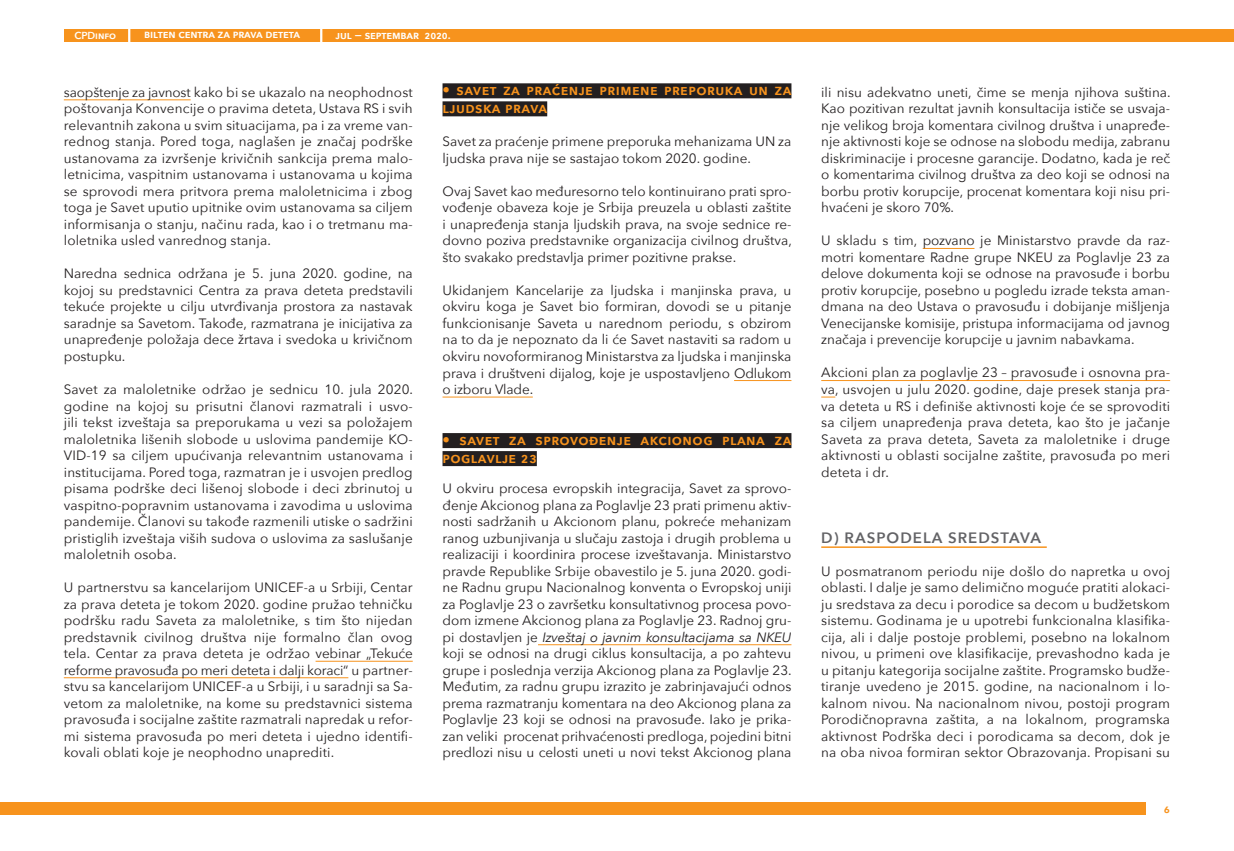
<style>
.page{position:relative;width:1234px;height:851px;background:#fff}
.page>*{position:absolute;margin:0;border:0;box-sizing:border-box;transform-origin:0 0}
.t1{font:600 15px/18px "Avenir Next";letter-spacing:.03em;color:#f7931d}
.t2{font:600 15px "Avenir Next";letter-spacing:.07em;color:#636366}
.t3{font:13.5px/16.5px "Avenir Next";color:#231f20;text-align:justify}
.t4{font:600 12px "Avenir Next";color:#f7931d}
.t5{font:600 11.4px "Avenir Next";letter-spacing:-.01em;color:#fff}
.t6{font:600 10.2px "Avenir Next";letter-spacing:-.01em;color:#fff}
.s1{font-style:italic}
</style>
<div class="page">
<div style="left:64px;top:29px;width:1169px;height:13px;background:#f7931d"></div>
<div style="left:0;top:802px;width:1145px;height:13px;background:#f7931d"></div>
<svg style="left:128px;top:29px;width:2px;height:13px"></svg>
<svg style="left:320px;top:29px;width:2px;height:13px"></svg>
<hr style="left:64px;top:99px;width:127px;height:1px;background:#f7931d">
<hr style="left:315px;top:660px;width:97px;height:1px;background:#f7931d">
<hr style="left:64px;top:677px;width:284px;height:1px;background:#f7931d">
<div style="left:442px;top:83px;width:349px;height:15px;background:#231f20"></div>
<div style="left:442px;top:101px;width:105px;height:15px;background:#231f20"></div>
<hr style="left:734px;top:380px;width:57px;height:1px;background:#f7931d">
<hr style="left:442px;top:396px;width:90px;height:1px;background:#f7931d">
<div style="left:442px;top:433px;width:349px;height:15px;background:#231f20"></div>
<div style="left:442px;top:451px;width:94px;height:15px;background:#231f20"></div>
<hr style="left:538px;top:644px;width:253px;height:1px;background:#f7931d">
<hr style="left:922px;top:248px;width:52px;height:1px;background:#f7931d">
<hr style="left:821px;top:380px;width:348px;height:1px;background:#f7931d">
<svg style="left:821px;top:396px;width:14px;height:1px"></svg>
<hr style="left:821px;top:546px;width:225px;height:2px;background:#f7931d">
<p class="t6" style="left:75px;top:27px;width:43px">CPDinfo</p>
<p class="t5" style="left:144px;top:24px;width:157px">bilten centra za prava deteta</p>
<p class="t5" style="left:335px;top:25px;width:116px">jul − septembar 2020.</p>
<p class="t3" style="left:64px;top:83px;width:350px">saopštenje za javnost kako bi se ukazalo na neophodnost poštovanja Konvencije o pravima deteta, Ustava RS i svih relevantnih zakona u svim situacijama, pa i za vreme van&shy;rednog stanja. Pored toga, naglašen je značaj podrške ustanovama za izvršenje krivičnih sankcija prema malo&shy;letnicima, vaspitnim ustanovama i ustanovama u kojima se sprovodi mera pritvora prema maloletnicima i zbog toga je Savet uputio upitnike ovim ustanovama sa ciljem informisanja o stanju, načinu rada, kao i o tretmanu ma&shy;loletnika usled vanrednog stanja.</p>
<p class="t3" style="left:64px;top:265px;width:350px">Naredna sednica održana je 5. juna 2020. godine, na kojoj su predstavnici Centra za prava deteta predstavili tekuće projekte u cilju utvrđivanja prostora za nastavak saradnje sa Savetom. Takođe, razmatrana je inicijativa za unapređenje položaja dece žrtava i svedoka u krivičnom postupku.</p>
<p class="t3" style="left:64px;top:380px;width:351px">Savet za maloletnike održao je sednicu 10. jula 2020. godine na kojoj su prisutni članovi razmatrali i usvo&shy;jili tekst izveštaja sa preporukama u vezi sa položajem maloletnika lišenih slobode u uslovima pandemije KO-VID-19 sa ciljem upućivanja relevantnim ustanovama i institucijama. Pored toga, razmatran je i usvojen predlog pisama podrške deci lišenoj slobode i deci zbrinutoj u vaspitno-popravnim ustanovama i zavodima u uslovima pandemije. Članovi su takođe razmenili utiske o sadržini pristiglih izveštaja viših sudova o uslovima za saslušanje maloletnih osoba.</p>
<p class="t3" style="left:64px;top:578px;width:350px">U partnerstvu sa kancelarijom UNICEF-a u Srbiji, Centar za prava deteta je tokom 2020. godine pružao tehničku podršku radu Saveta za maloletnike, s tim što nijedan predstavnik civilnog društva nije formalno član ovog tela. Centar za prava deteta je održao vebinar „Tekuće reforme pravosuđa po meri deteta i dalji koraci“ u partner&shy;stvu sa kancelarijom UNICEF-a u Srbiji, i u saradnji sa Sa&shy;vetom za maloletnike, na kome su predstavnici sistema pravosuđa i socijalne zaštite razmatrali napredak u refor&shy;mi sistema pravosuđa po meri deteta i ujedno identifi&shy;kovali oblati koje je neophodno unaprediti.</p>
<p class="t1" style="left:442px;top:81px;width:350px">• savet za praćenje primene preporuka un za ljudska prava</p>
<p class="t3" style="left:442px;top:133px;width:350px">Savet za praćenje primene preporuka mehanizama UN za ljudska prava nije se sastajao tokom 2020. godine.</p>
<p class="t3" style="left:442px;top:182px;width:351px">Ovaj Savet kao međuresorno telo kontinuirano prati spro&shy;vođenje obaveza koje je Srbija preuzela u oblasti zaštite i unapređenja stanja ljudskih prava, na svoje sednice re&shy;dovno poziva predstavnike organizacija civilnog društva, što svakako predstavlja primer pozitivne prakse.</p>
<p class="t3" style="left:442px;top:281px;width:350px">Ukidanjem Kancelarije za ljudska i manjinska prava, u okviru koga je Savet bio formiran, dovodi se u pitanje funkcionisanje Saveta u narednom periodu, s obzirom na to da je nepoznato da li će Savet nastaviti sa radom u okviru novoformiranog Ministarstva za ljudska i manjinska prava i društveni dijalog, koje je uspostavljeno Odlukom o izboru Vlade.</p>
<p class="t1" style="left:442px;top:430px;width:350px">• savet za sprovođenje akcionog plana za poglavlje 23</p>
<p class="t3" style="left:442px;top:479px;width:351px">U okviru procesa evropskih integracija, Savet za sprovo&shy;đenje Akcionog plana za Poglavlje 23 prati primenu aktiv&shy;nosti sadržanih u Akcionom planu, pokreće mehanizam ranog uzbunjivanja u slučaju zastoja i drugih problema u realizaciji i koordinira procese izveštavanja. Ministarstvo pravde Republike Srbije obavestilo je 5. juna 2020. godi&shy;ne Radnu grupu Nacionalnog konventa o Evropskoj uniji za Poglavlje 23 o završetku konsultativnog procesa povo&shy;dom izmene Akcionog plana za Poglavlje 23. Radnoj gru&shy;pi dostavljen je <span class="s1">Izveštaj o javnim konsultacijama sa NKEU </span>koji se odnosi na drugi ciklus konsultacija, a po zahtevu grupe i poslednja verzija Akcionog plana za Poglavlje 23.<br>Međutim, za radnu grupu izrazito je zabrinjavajući odnos prema razmatranju komentara na deo Akcionog plana za Poglavlje 23 koji se odnosi na pravosuđe. Iako je prika&shy;zan veliki procenat prihvaćenosti predloga, pojedini bitni predlozi nisu u celosti uneti u novi tekst Akcionog plana</p>
<p class="t3" style="left:821px;top:83px;width:351px">ili nisu adekvatno uneti, čime se menja njihova suština.<br>Kao pozitivan rezultat javnih konsultacija ističe se usvaja&shy;nje velikog broja komentara civilnog društva i unapređe&shy;nje aktivnosti koje se odnose na slobodu medija, zabranu diskriminacije i procesne garancije. Dodatno, kada je reč o komentarima civilnog društva za deo koji se odnosi na borbu protiv korupcije, procenat komentara koji nisu pri&shy;hvaćeni je skoro 70%.</p>
<p class="t3" style="left:821px;top:232px;width:350px">U skladu s tim, pozvano je Ministarstvo pravde da raz&shy;motri komentare Radne grupe NKEU za Poglavlje 23 za delove dokumenta koji se odnose na pravosuđe i borbu protiv korupcije, posebno u pogledu izrade teksta aman&shy;dmana na deo Ustava o pravosuđu i dobijanje mišljenja Venecijanske komisije, pristupa informacijama od javnog značaja i prevencije korupcije u javnim nabavkama.</p>
<p class="t3" style="left:821px;top:364px;width:350px">Akcioni plan za poglavlje 23 – pravosuđe i osnovna pra&shy;va, usvojen u julu 2020. godine, daje presek stanja pra&shy;va deteta u RS i definiše aktivnosti koje će se sprovoditi sa ciljem unapređenja prava deteta, kao što je jačanje Saveta za prava deteta, Saveta za maloletnike i druge aktivnosti u oblasti socijalne zaštite, pravosuđa po meri deteta i dr.</p>
<p class="t2" style="left:821px;top:524px;width:221px">D) RASPODELA SREDSTAVA</p>
<p class="t3" style="left:821px;top:562px;width:350px">U posmatranom periodu nije došlo do napretka u ovoj oblasti. I dalje je samo delimično moguće pratiti alokaci&shy;ju sredstava za decu i porodice sa decom u budžetskom sistemu. Godinama je u upotrebi funkcionalna klasifika&shy;cija, ali i dalje postoje problemi, posebno na lokalnom nivou, u primeni ove klasifikacije, prevashodno kada je u pitanju kategorija socijalne zaštite. Programsko budže&shy;tiranje uvedeno je 2015. godine, na nacionalnom i lo&shy;kalnom nivou. Na nacionalnom nivou, postoji program Porodičnopravna zaštita, a na lokalnom, programska aktivnost Podrška deci i porodicama sa decom, dok je na oba nivoa formiran sektor Obrazovanja. Propisani su</p>
<p class="t4" style="left:1163px;top:798px;width:8px">6</p>
</div>
